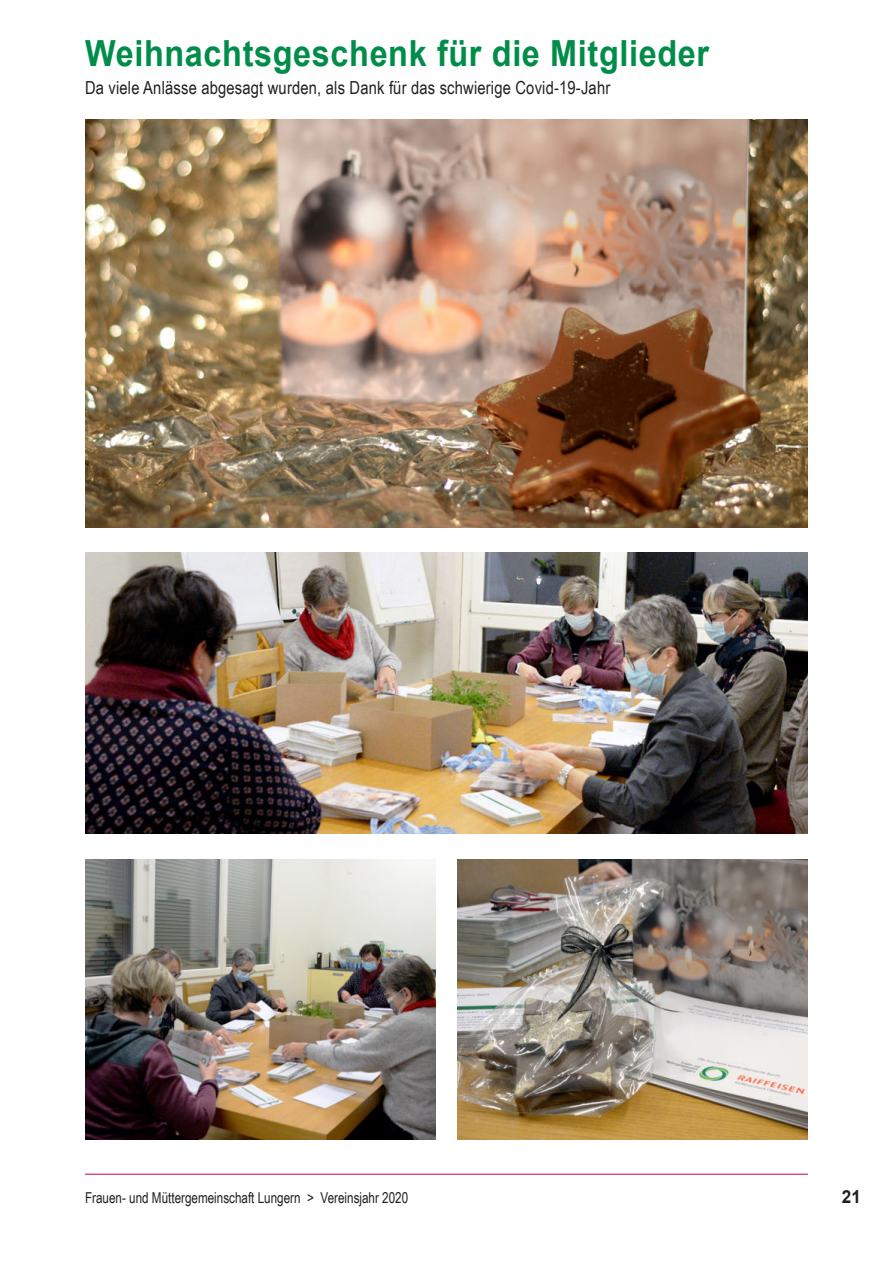
<style>
.page{position:relative;width:893px;height:1263px;background:#fff}
.page>*{position:absolute;margin:0;border:0;box-sizing:border-box;transform-origin:0 0}
.t1{font:700 36px "Arial";letter-spacing:.02em;color:#008c49;scale:.9 1}
.t2{font:18px "Arial Narrow";letter-spacing:.01em;color:#231f20}
.t3{font:700 18px "Arial";color:#231f20;scale:.95 1}
.t4{font:15px "Arial Narrow";color:#231f20;scale:.95 1}
</style>
<div class="page">
<hr style="left:85px;top:1174px;width:723px;height:1px;background:#cd0d40">
<img style="left:85px;top:119px;width:723px;height:408px">
<img style="left:85px;top:553px;width:723px;height:280px">
<img style="left:457px;top:859px;width:351px;height:281px">
<img style="left:85px;top:859px;width:351px;height:281px">
<h1 class="t1" style="left:85px;top:28px;width:695px">Weihnachtsgeschenk für die Mitglieder</h1>
<p class="t2" style="left:85px;top:80px;width:527px">Da viele Anlässe abgesagt wurden, als Dank für das schwierige Covid-19-Jahr</p>
<p class="t4" style="left:85px;top:1192px;width:342px">Frauen- und Müttergemeinschaft Lungern &gt; Vereinsjahr 2020</p>
<p class="t3" style="left:842px;top:1190px;width:22px">21</p>
</div>
